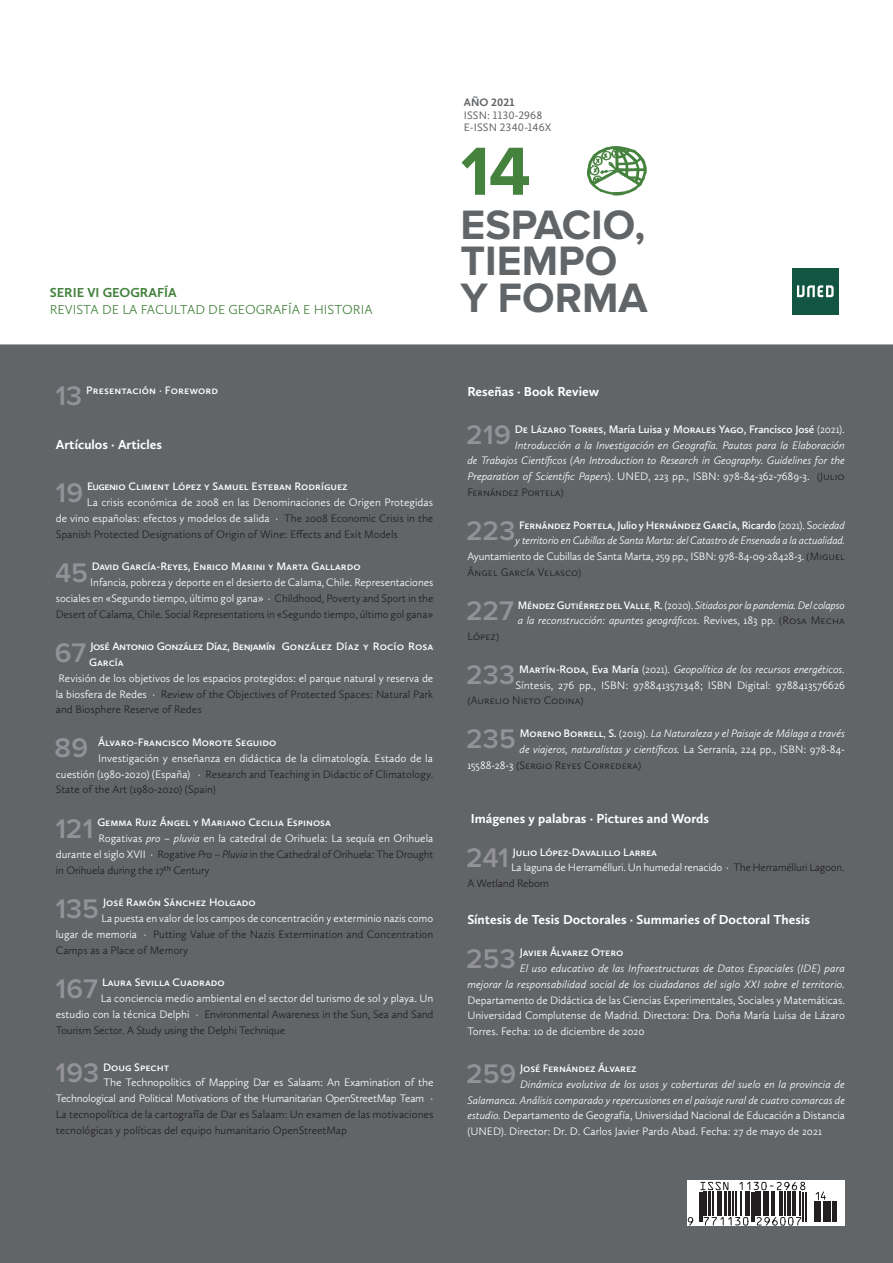
<style>
.page{position:relative;width:893px;height:1263px;background:#fff}
.page>*{position:absolute;margin:0;border:0;box-sizing:border-box;transform-origin:0 0}
.t1{font:700 70.5px "Proxima Nova";color:#44823d}
.t2{font:700 42.6px/36.6px "Proxima Nova";color:#626568}
.t3{font:600 27.9px "Proxima Nova";letter-spacing:.005em;color:#929298}
.t4{font:700 13.5px "Calluna Sans";color:#fff}
.t5{font:300 13.5px "Calluna Sans";color:#44823d}
.t6{font:700 13.5px "Calluna Sans";color:#44823d}
.t7{font:300 11.25px/15.8px "Calluna Sans";letter-spacing:-.005em;color:#fff;text-align:justify}
.t8{font:italic 300 11.25px/15.8px "Calluna Sans";letter-spacing:-.005em;color:#fff}
.t9{font:600 11.25px "Calluna Sans";color:#fff}
.t10{font:300 11.25px/15.8px "Calluna Sans";color:#231f20}
.t11{font:600 11.25px/15.8px "Calluna Sans";letter-spacing:-.045em;color:#fff}
.t12{font:11.25px/12.6px "Calluna Sans";letter-spacing:.02em;color:#626568}
.t13{font:700 11.25px "Calluna Sans";letter-spacing:.015em;color:#626568}
.s1{color:#231f20}
.s2{font-style:italic}
.s3{color:#fff}
.s4{font-weight:300}
.s5{font-weight:300;font-style:italic}
.s6{font-weight:600;font-style:normal}
.s7{font-style:normal}
.s8{font-style:normal;color:#231f20}
.s9{font-weight:600}
</style>
<div class="page">
<svg style="left:588px;top:146px;width:59px;height:49px"></svg>
<div style="left:0;top:344px;width:893px;height:919px;background:#626568"></div>
<div style="left:792px;top:268px;width:47px;height:47px;background:#125642"></div>
<svg style="left:797px;top:285px;width:37px;height:12px"></svg>
<div style="left:687px;top:1180px;width:157px;height:46px;background:#fff"></div>
<hr style="left:699px;top:1191px;width:1px;height:30px;background:#231f20">
<hr style="left:832px;top:1201px;width:4px;height:20px;background:#231f20">
<svg style="left:687px;top:1217px;width:7px;height:9px"></svg>
<svg style="left:701px;top:1181px;width:105px;height:45px"></svg>
<svg style="left:814px;top:1191px;width:17px;height:30px"></svg>
<p class="t6" style="left:50px;top:284px;width:128px">SERIE VI GEOGRAFÍA</p>
<p class="t5" style="left:50px;top:301px;width:324px">REVISTA DE LA FACULTAD DE GEOGRAFÍA E HISTORIA</p>
<p class="t13" style="left:464px;top:95px;width:52px">AÑO 2021</p>
<p class="t12" style="left:464px;top:108px;width:89px">ISSN: 1130-2968<br>E-ISSN 2340-146X</p>
<h1 class="t1" style="left:461px;top:131px;width:72px">14</h1>
<h2 class="t2" style="left:460px;top:207px;width:189px">ESPACIO,<br>TIEMPO<br>Y FORMA</h2>
<h3 class="t3" style="left:55px;top:380px;width:28px">13</h3>
<p class="t9" style="left:86px;top:383px;width:133px">Presentación · Foreword</p>
<p class="t4" style="left:56px;top:436px;width:108px">Artículos · Articles</p>
<h3 class="t3" style="left:55px;top:476px;width:29px">19</h3>
<p class="t9" style="left:87px;top:480px;width:262px">Eugenio Climent López y Samuel Esteban Rodríguez</p>
<p class="t7" style="left:56px;top:494px;width:379px;text-indent:31px">La crisis económica de 2008 en las Denominaciones de Origen Protegidas de vino españolas: efectos y modelos de salida · <span class="s1">The 2008 Economic Crisis in the Spanish Protected Designations of Origin of Wine: Effects and Exit Models</span></p>
<h3 class="t3" style="left:55px;top:556px;width:34px">45</h3>
<p class="t9" style="left:92px;top:560px;width:270px">David García-Reyes, Enrico Marini y Marta Gallardo</p>
<p class="t7" style="left:56px;top:574px;width:379px;text-indent:35px">Infancia, pobreza y deporte en el desierto de Calama, Chile. Representaciones sociales en «Segundo tiempo, último gol gana» · <span class="s1">Childhood, Poverty and Sport in the Desert of Calama, Chile. Social Representations in «Segundo tiempo, último gol gana»</span></p>
<h3 class="t3" style="left:55px;top:636px;width:33px">67</h3>
<p class="t11" style="left:89px;top:639px;width:346px">José Antonio González Díaz, Benjamín González Díaz y Rocío Rosa<br>García</p>
<p class="t7" style="left:56px;top:670px;width:379px">Revisión de los objetivos de los espacios protegidos: el parque natural y reserva de la biosfera de Redes · <span class="s1">Review of the Objectives of Protected Spaces: Natural Park and Biosphere Reserve of Redes</span></p>
<h3 class="t3" style="left:55px;top:732px;width:35px">89</h3>
<p class="t9" style="left:98px;top:735px;width:180px">Álvaro-Francisco Morote Seguido</p>
<p class="t7" style="left:56px;top:750px;width:379px;text-indent:42px">Investigación y enseñanza en didáctica de la climatología. Estado de la cuestión (1980-2020) (España) · <span class="s1">Research and Teaching in Didactic of Climatology.<br>State of the Art (1980-2020) (Spain)</span></p>
<h3 class="t3" style="left:55px;top:812px;width:39px">121</h3>
<p class="t9" style="left:97px;top:815px;width:235px">Gemma Ruiz Ángel y Mariano Cecilia Espinosa</p>
<p class="t7" style="left:98px;top:830px;width:336px">Rogativas <span class="s2">pro – pluvia</span> en la catedral de Orihuela: La sequía en Orihuela</p>
<p class="t10" style="left:56px;top:846px;width:379px"><span class="s3">durante el siglo XVII ·</span> Rogative <span class="s2">Pro – Pluvia</span> in the Cathedral of Orihuela: The Drought</p>
<p class="t10" style="left:56px;top:862px;width:155px">in Orihuela during the 17th Century</p>
<h3 class="t3" style="left:55px;top:892px;width:45px">135</h3>
<p class="t9" style="left:103px;top:896px;width:154px">José Ramón Sánchez Holgado</p>
<p class="t7" style="left:56px;top:910px;width:379px;text-indent:46px">La puesta en valor de los campos de concentración y exterminio nazis como lugar de memoria · <span class="s1">Putting Value of the Nazis Extermination and Concentration Camps as a Place of Memory</span></p>
<h3 class="t3" style="left:55px;top:972px;width:44px">167</h3>
<p class="t9" style="left:102px;top:976px;width:124px">Laura Sevilla Cuadrado</p>
<p class="t7" style="left:56px;top:990px;width:379px;text-indent:45px">La conciencia medio ambiental en el sector del turismo de sol y playa. Un estudio con la técnica Delphi · <span class="s1">Environmental Awareness in the Sun, Sea and Sand Tourism Sector. A Study using the Delphi Technique</span></p>
<h3 class="t3" style="left:55px;top:1056px;width:45px">193</h3>
<p class="t9" style="left:103px;top:1060px;width:68px">Doug Specht</p>
<p class="t7" style="left:56px;top:1074px;width:379px;text-align:right">The Technopolitics of Mapping Dar es Salaam: An Examination of the<br>Technological and Political Motivations of the Humanitarian OpenStreetMap Team ·</p>
<p class="t10" style="left:56px;top:1106px;width:379px">La tecnopolítica de la cartografía de Dar es Salaam: Un examen de las motivaciones tecnológicas y políticas del equipo humanitario OpenStreetMap</p>
<p class="t4" style="left:467px;top:383px;width:133px">Reseñas · Book Review</p>
<h3 class="t3" style="left:466px;top:419px;width:46px">219</h3>
<p class="t9" style="left:515px;top:422px;width:332px">De Lázaro Torres, María Luisa y Morales Yago, Francisco José <span class="s4">(2021).</span></p>
<p class="t8" style="left:515px;top:437px;width:331px">Introducción a la Investigación en Geografía. Pautas para la Elaboración</p>
<p class="t8" style="left:467px;top:453px;width:379px">de Trabajos Científicos (An Introduction to Research in Geography. Guidelines for the</p>
<p class="t7" style="left:467px;top:468px;width:379px"><span class="s2">Preparation of Scientific Papers</span>). UNED, 223 pp., ISBN: 978-84-362-7689-3. <span class="s1">(Ju lio</span></p>
<p class="t10" style="left:467px;top:484px;width:98px">Fernán dez Porte la)</p>
<h3 class="t3" style="left:466px;top:514px;width:51px">223</h3>
<p class="t9" style="left:519px;top:518px;width:327px">Fernández Portela, Julio y Hernández García, Ricardo <span class="s4">(2021). S</span><span class="s5">ociedad</span></p>
<p class="t8" style="left:516px;top:533px;width:331px">y territorio en Cubillas de Santa Marta: del Catastro de Ensenada a la actualidad.</p>
<p class="t7" style="left:467px;top:548px;width:379px">Ayuntamiento de Cubillas de Santa Marta, 259 pp., ISBN: 978-84-09-28428-3. <span class="s1">(Migue l</span></p>
<p class="t10" style="left:467px;top:564px;width:8px">Ánge</p>
<p class="t10" style="left:493px;top:564px;width:90px">l García Velasco)</p>
<h3 class="t3" style="left:466px;top:594px;width:49px">227</h3>
<p class="t8" style="left:518px;top:597px;width:329px"><span class="s6">Méndez Gutiérrez del Valle</span><span class="s7">,</span> <span class="s6">R.</span> <span class="s7">(2020).</span> Sitiados por la pandemia. Del colapso a la reconstrucción: apuntes geográficos<span class="s7">. Revives, 183 pp.</span> <span class="s8">(Rosa Mec ha</span></p>
<p class="t10" style="left:467px;top:628px;width:33px">López)</p>
<h3 class="t3" style="left:466px;top:659px;width:50px">233</h3>
<p class="t7" style="left:515px;top:661px;width:331px;text-align:center"><span class="s9">Martín-Roda, Eva María</span> (2021). <span class="s2">Geopolítica de los recursos energéticos.<br></span>Síntesis, 276 pp., ISBN: 9788413571348; ISBN Digital: 9788413576626</p>
<p class="t10" style="left:467px;top:693px;width:118px">(Aurelio Nieto Codina)</p>
<h3 class="t3" style="left:466px;top:723px;width:51px">235</h3>
<p class="t8" style="left:520px;top:725px;width:327px"><span class="s6">Moreno Borrell</span><span class="s7">,</span> <span class="s6">S.</span> <span class="s7">(2019).</span> La Naturaleza y el Paisaje de Málaga a través</p>
<p class="t8" style="left:519px;top:741px;width:327px">de viajeros, naturalistas y científicos. <span class="s7">La Serranía, 224 pp., ISBN: 978-84-</span></p>
<p class="t10" style="left:467px;top:757px;width:100px"><span class="s3">15588-28-3</span> (Serg io Reyes</p>
<p class="t10" style="left:584px;top:757px;width:59px">Corredera)</p>
<p class="t4" style="left:471px;top:810px;width:240px">Imágenes y palabras · Pictures and Words</p>
<h3 class="t3" style="left:466px;top:841px;width:44px">241</h3>
<p class="t9" style="left:513px;top:845px;width:146px">Julio López-Davalillo Larrea</p>
<p class="t7" style="left:511px;top:859px;width:335px">La laguna de Herramélluri. Un humedal renacido · <span class="s1">The Herramélluri Lagoon.</span></p>
<p class="t10" style="left:467px;top:875px;width:83px">A Wetland Reborn</p>
<p class="t4" style="left:467px;top:911px;width:344px">Síntesis de Tesis Doctorales · Summaries of Doctoral Thesis</p>
<h3 class="t3" style="left:466px;top:942px;width:51px">253</h3>
<p class="t9" style="left:520px;top:946px;width:105px">Javier Álvarez Otero</p>
<p class="t8" style="left:467px;top:960px;width:379px;text-align:right">El uso educativo de las Infraestructuras de Datos Espaciales (IDE) para<br>mejorar la responsabilidad social de los ciudadanos del siglo XXI sobre el territorio.</p>
<p class="t7" style="left:467px;top:992px;width:379px">Departamento de Didáctica de las Ciencias Experimentales, Sociales y Matemáticas.<br>Universidad Complutense de Madrid. Directora: Dra. Doña María Luisa de Lázaro Torres. Fecha: 10 de diciembre de 2020</p>
<h3 class="t3" style="left:466px;top:1058px;width:51px">259</h3>
<p class="t9" style="left:520px;top:1061px;width:118px">José Fernández Álvarez</p>
<p class="t8" style="left:467px;top:1076px;width:379px;text-align:justify;text-indent:53px">Dinámica evolutiva de los usos y coberturas del suelo en la provincia de Salamanca. Análisis comparado y repercusiones en el paisaje rural de cuatro comarcas de estudio. <span class="s7">Departamento de Geografía, Universidad Nacional de Educación a Distancia (UNED). Director: Dr. D. Carlos Javier Pardo Abad. Fecha: 27 de mayo de 2021</span></p>
</div>
